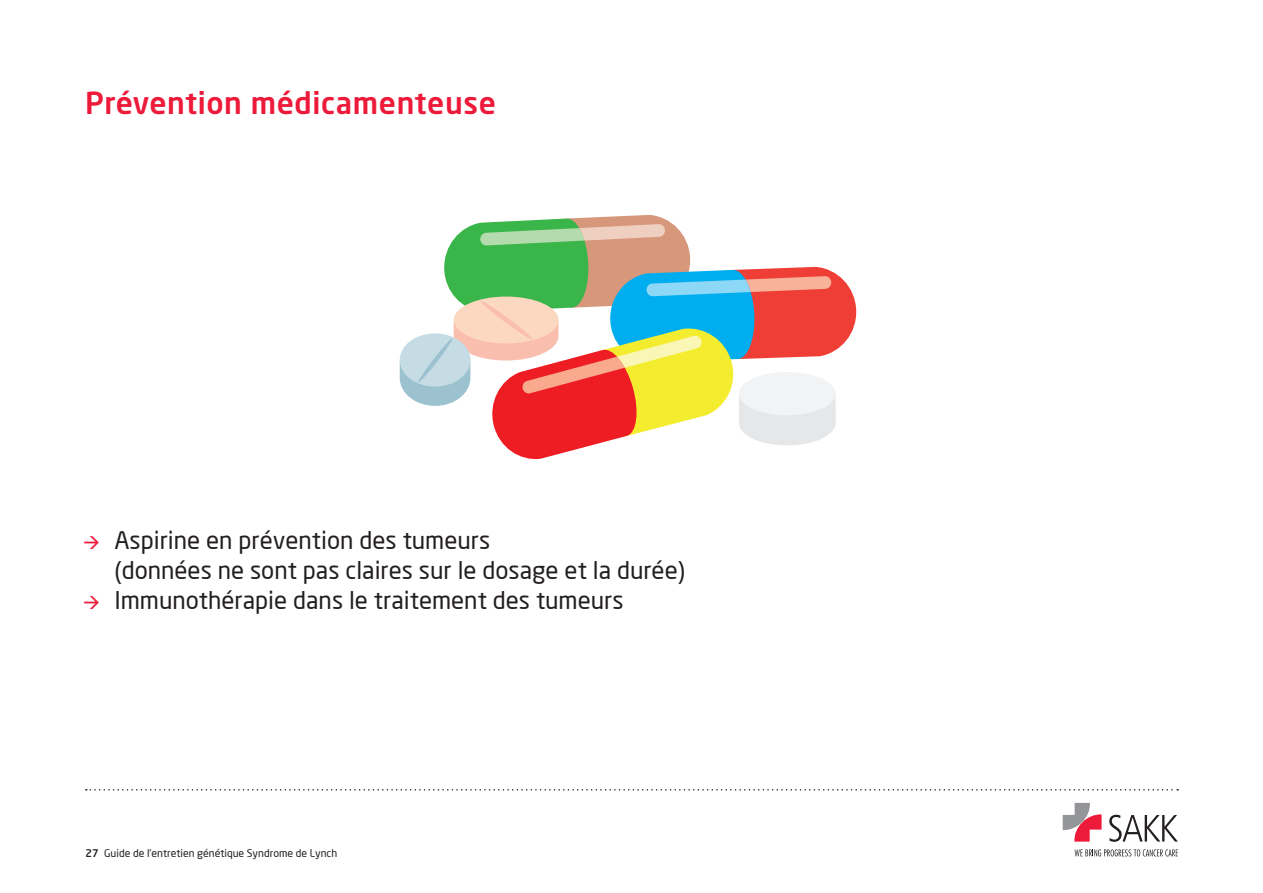
<style>
.page{position:relative;width:1263px;height:893px;background:#fff}
.page>*{position:absolute;margin:0;border:0;box-sizing:border-box;transform-origin:0 0}
.t1{font:500 30px "Neo Sans Std";letter-spacing:.02em;color:#ed1a3a}
.t2{font:24px/30px "Neo Sans";color:#231f20}
.t3{font:10.5px "Neo Sans";color:#231f20}
.s1{font-family:"Neo Sans Std";font-weight:500}
</style>
<div class="page">
<svg style="left:1063px;top:803px;width:38px;height:39px"></svg>
<svg style="left:1109px;top:815px;width:69px;height:27px"></svg>
<svg style="left:1074px;top:849px;width:104px;height:7px"></svg>
<svg style="left:86px;top:789px;width:1092px;height:2px"></svg>
<svg style="left:400px;top:215px;width:457px;height:244px"></svg>
<div style="left:739px;top:372px;width:97px;height:43px;background:#f2f3f4;border-radius:50%"></div>
<p class="t1" style="left:85px;top:84px;width:412px">Prévention médicamenteuse</p>
<p class="t2" style="left:114px;top:525px;width:572px">Aspirine en prévention des tumeurs<br>(données ne sont pas claires sur le dosage et la durée)<br>Immunothérapie dans le traitement des tumeurs</p>
<p class="t3" style="left:86px;top:846px;width:253px"><span class="s1">27</span> Guide de l’entretien génétique Syndrome de Lynch</p>
</div>
